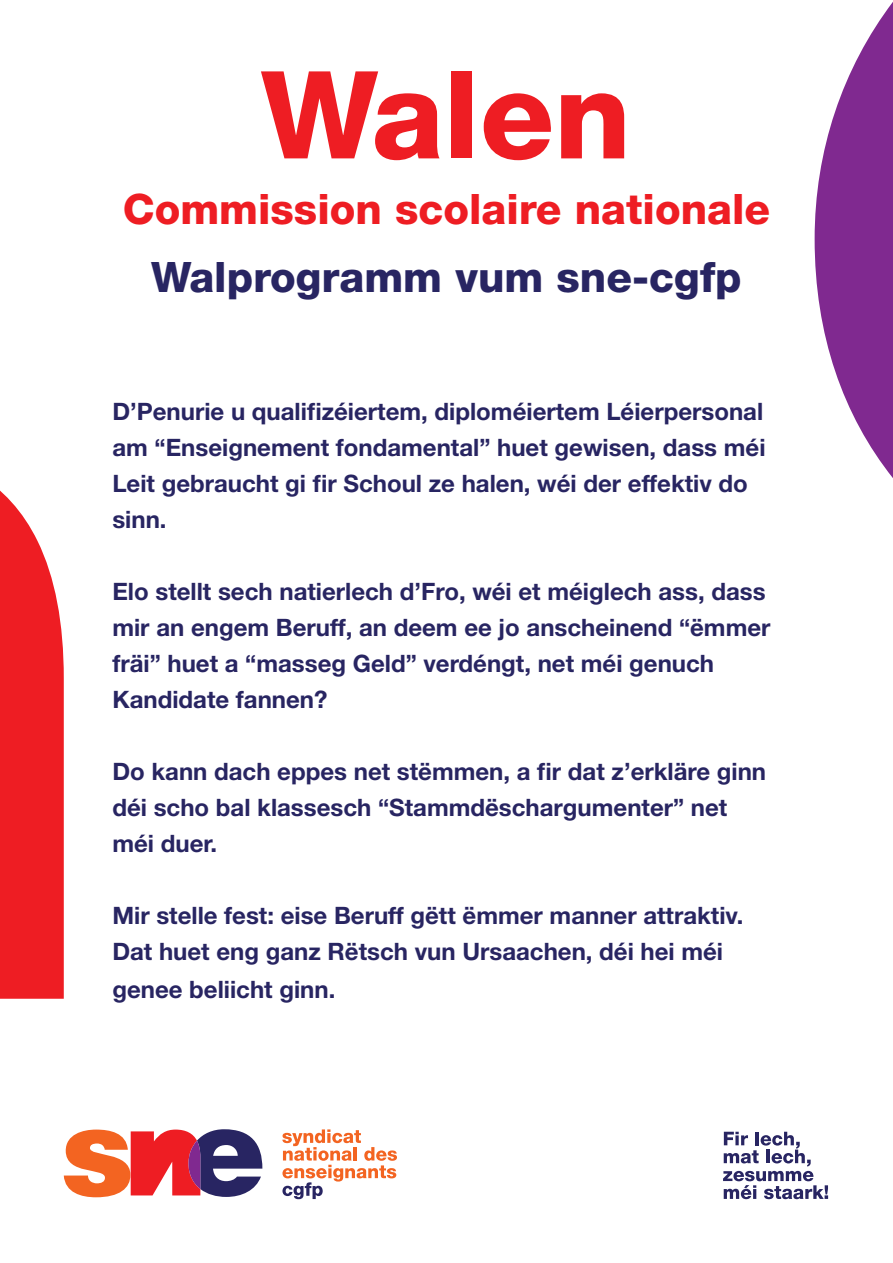
<style>
.page{position:relative;width:893px;height:1263px;background:#fff}
.page>*{position:absolute;margin:0;border:0;box-sizing:border-box;transform-origin:0 0}
.t1{font:800 121.8px "Helvetica Neue";color:#ee1d23}
.t2{font:800 42px "Helvetica Neue";color:#ee1d23}
.t3{font:800 42px "Helvetica Neue";color:#282562}
.t4{font:700 24px/36px "Helvetica Neue";color:#282562}
</style>
<div class="page">
<svg style="left:64px;top:1129px;width:198px;height:68px"></svg>
<svg style="left:282px;top:1129px;width:115px;height:70px"></svg>
<svg style="left:723px;top:1132px;width:105px;height:67px"></svg>
<svg style="left:0;top:490px;width:64px;height:509px;background:#ef3035"></svg>
<svg style="left:815px;top:2px;width:78px;height:476px"></svg>
<h1 class="t1" style="left:261px;top:43px;width:372px">Walen</h1>
<h2 class="t2" style="left:123px;top:184px;width:649px">Commission scolaire nationale</h2>
<h2 class="t3" style="left:151px;top:252px;width:592px">Walprogramm vum sne-cgfp</h2>
<p class="t4" style="left:112px;top:393px;width:655px">D’Penurie u qualifizéiertem, diploméiertem Léierpersonal am “Enseignement fondamental” huet gewisen, dass méi Leit gebraucht gi fir Schoul ze halen, wéi der effektiv do sinn.</p>
<p class="t4" style="left:112px;top:573px;width:660px">Elo stellt sech natierlech d’Fro, wéi et méiglech ass, dass mir an engem Beruff, an deem ee jo anscheinend “ëmmer fräi” huet a “masseg Geld” verdéngt, net méi genuch Kandidate fannen?</p>
<p class="t4" style="left:112px;top:753px;width:655px">Do kann dach eppes net stëmmen, a fir dat z’erkläre ginn déi scho bal klassesch “Stammdëschargumenter” net méi duer.</p>
<p class="t4" style="left:112px;top:897px;width:632px;line-height:36.8px">Mir stelle fest: eise Beruff gëtt ëmmer manner attraktiv.<br>Dat huet eng ganz Rëtsch vun Ursaachen, déi hei méi genee beliicht ginn.</p>
</div>
